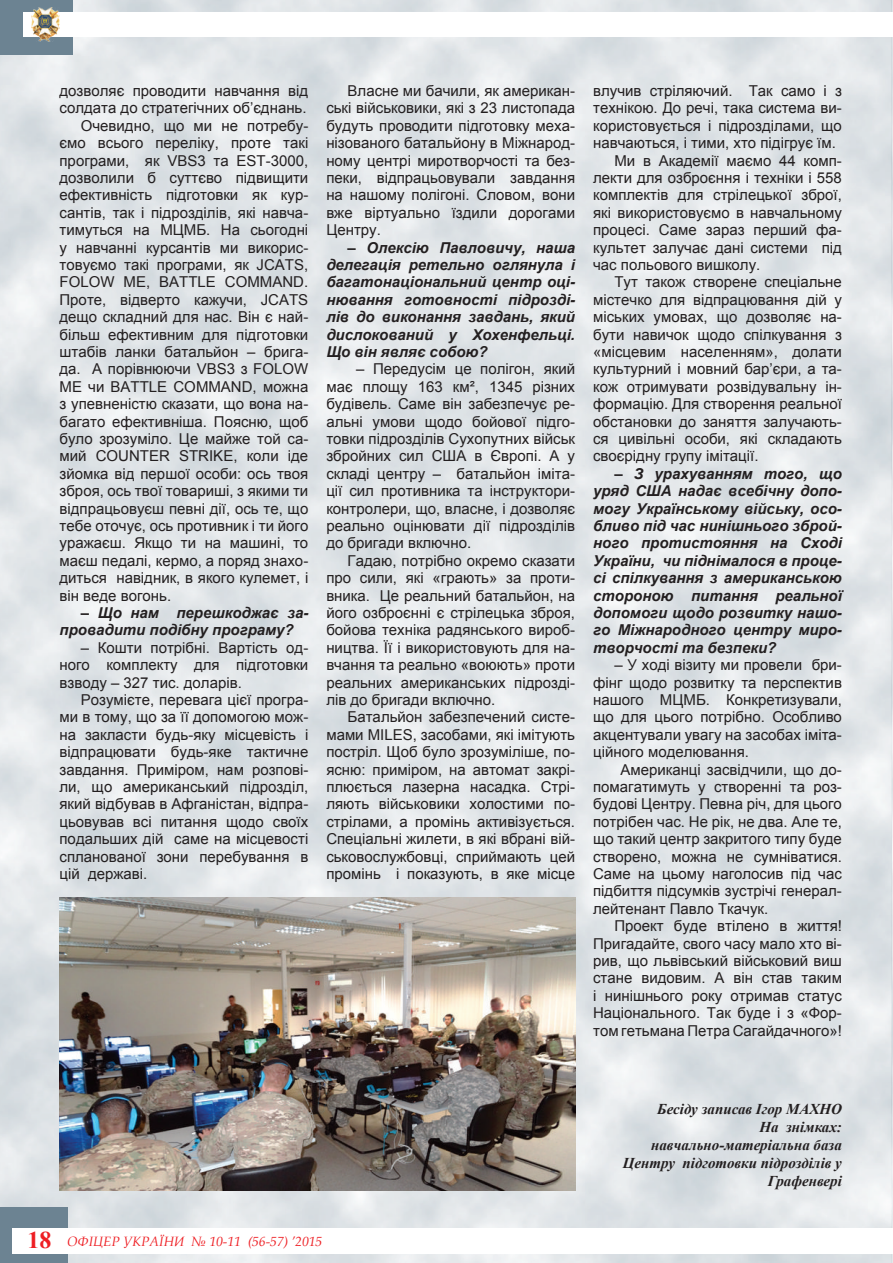
<style>
.page{position:relative;width:893px;height:1263px;background:#fff}
.page>*{position:absolute;margin:0;border:0;box-sizing:border-box;transform-origin:0 0}
.t1{font:15px/17.4px "Arial";color:#231f20;text-align:justify}
.t2{font:italic 700 15px/17.4px "Arial";color:#231f20;text-align:justify}
.t3{font:italic 700 15px "Times New Roman";color:#231f20}
.t4{font:italic 13.5px "Book Antiqua";color:#ee1e23}
.s1{font-family:"Times New Roman";font-weight:700;font-style:normal;font-size:24px}
</style>
<div class="page">
<img style="left:0;top:0;width:893px;height:1263px">
<div style="left:0;top:1207px;width:67px;height:56px;background:#6c8392"></div>
<div style="left:0;top:0;width:72px;height:54px;background:#6c8392"></div>
<div style="left:12px;top:1228px;width:881px;height:25px;background:#fff"></div>
<div style="left:23px;top:13px;width:870px;height:24px;background:#fff"></div>
<img style="left:31px;top:8px;width:29px;height:34px">
<svg style="left:64px;top:1197px;width:262px;height:66px"></svg>
<img style="left:60px;top:897px;width:515px;height:294px">
<p class="t1" style="left:60px;top:82px;width:250px">дозволяє проводити навчання від солдата до стратегічних об’єднань.</p>
<p class="t1" style="left:60px;top:117px;width:250px;text-indent:21px">Очевидно, що ми не потребу&shy;ємо всього переліку, проте такі програми, як VBS3 та EST-3000, дозволили б суттєво підвищити ефективність підготовки як кур&shy;сантів, так і підрозділів, які навча&shy;тимуться на МЦМБ. На сьогодні у навчанні курсантів ми викорис&shy;товуємо такі програми, як JCATS, FOLOW ME, BATTLE COMMAND.<br>Проте, відверто кажучи, JCATS дещо складний для нас. Він є най&shy;більш ефективним для підготовки штабів ланки батальйон – брига&shy;да. А порівнюючи VBS3 з FOLOW ME чи BATTLE COMMAND, можна з упевненістю сказати, що вона на&shy;багато ефективніша. Поясню, щоб було зрозуміло. Це майже той са&shy;мий COUNTER STRIKE, коли іде зйомка від першої особи: ось твоя зброя, ось твої товариші, з якими ти відпрацьовуєш певні дії, ось те, що тебе оточує, ось противник і ти його уражаєш. Якщо ти на машині, то маєш педалі, кермо, а поряд знахо&shy;диться навідник, в якого кулемет, і він веде вогонь.</p>
<p class="t2" style="left:60px;top:604px;width:250px;text-indent:21px">– Що нам перешкоджає за&shy;провадити подібну програму?</p>
<p class="t1" style="left:60px;top:639px;width:250px;text-indent:21px">– Кошти потрібні. Вартість од&shy;ного комплекту для підготовки взводу – 327 тис. доларів.</p>
<p class="t1" style="left:60px;top:691px;width:250px;text-indent:21px">Розумієте, перевага цієї програ&shy;ми в тому, що за її допомогою мож&shy;на закласти будь-яку місцевість і відпрацювати будь-яке тактичне завдання. Приміром, нам розпові&shy;ли, що американський підрозділ, який відбував в Афганістан, відпра&shy;цьовував всі питання щодо своїх подальших дій саме на місцевості спланованої зони перебування в цій державі.</p>
<p class="t1" style="left:326px;top:82px;width:250px;text-indent:21px">Власне ми бачили, як американ&shy;ські військовики, які з 23 листопада будуть проводити підготовку меха&shy;нізованого батальйону в Міжнарод&shy;ному центрі миротворчості та без&shy;пеки, відпрацьовували завдання на нашому полігоні. Словом, вони вже віртуально їздили дорогами Центру.</p>
<p class="t2" style="left:326px;top:239px;width:250px;text-indent:21px">– Олексію Павловичу, наша делегація ретельно оглянула і багатонаціональний центр оці&shy;нювання готовності підрозді&shy;лів до виконання завдань, який дислокований у Хохенфельці.<br>Що він являє собою?</p>
<p class="t1" style="left:326px;top:361px;width:250px;text-indent:30px">– Передусім це полігон, який має площу 163 км², 1345 різних будівель. Саме він забезпечує ре&shy;альні умови щодо бойової підго&shy;товки підрозділів Сухопутних військ збройних сил США в Європі. А у складі центру – батальйон іміта&shy;ції сил противника та інструктори&shy;контролери, що, власне, і дозволяє реально оцінювати дії підрозділів до бригади включно.</p>
<p class="t1" style="left:326px;top:552px;width:250px;text-indent:21px">Гадаю, потрібно окремо сказати про сили, які «грають» за проти&shy;вника. Це реальний батальйон, на його озброєнні є стрілецька зброя, бойова техніка радянського вироб&shy;ництва. Її і використовують для на&shy;вчання та реально «воюють» проти реальних американських підрозді&shy;лів до бригади включно.</p>
<p class="t1" style="left:326px;top:709px;width:250px;text-indent:21px">Батальйон забезпечений систе&shy;мами MILES, засобами, які імітують постріл. Щоб було зрозуміліше, по&shy;ясню: приміром, на автомат закрі&shy;плюється лазерна насадка. Стрі&shy;ляють військовики холостими по&shy;стрілами, а промінь активізується.<br>Спеціальні жилети, в які вбрані вій&shy;ськовослужбовці, сприймають цей промінь і показують, в яке місце</p>
<p class="t1" style="left:593px;top:82px;width:250px">влучив стріляючий. Так само і з технікою. До речі, така система ви&shy;користовується і підрозділами, що навчаються, і тими, хто підігрує їм.</p>
<p class="t1" style="left:593px;top:152px;width:250px;text-indent:21px">Ми в Академії маємо 44 комп&shy;лекти для озброєння і техніки і 558 комплектів для стрілецької зброї, які використовуємо в навчальному процесі. Саме зараз перший фа&shy;культет залучає дані системи під час польового вишколу.</p>
<p class="t1" style="left:593px;top:274px;width:250px;text-indent:21px">Тут також створене спеціальне містечко для відпрацювання дій у міських умовах, що дозволяє на&shy;бути навичок щодо спілкування з «місцевим населенням», долати культурний і мовний бар’єри, а та&shy;кож отримувати розвідувальну ін&shy;формацію. Для створення реальної обстановки до заняття залучають&shy;ся цивільні особи, які складають своєрідну групу імітації.</p>
<p class="t2" style="left:593px;top:465px;width:250px;text-indent:21px">– З урахуванням того, що уряд США надає всебічну допо&shy;могу Українському війську, осо&shy;бливо під час нинішнього зброй&shy;ного протистояння на Сході України, чи піднімалося в проце&shy;сі спілкування з американською стороною питання реальної допомоги щодо розвитку нашо&shy;го Міжнародного центру миро&shy;творчості та безпеки?</p>
<p class="t1" style="left:593px;top:656px;width:250px;text-indent:21px">– У ході візиту ми провели бри&shy;фінг щодо розвитку та перспектив нашого МЦМБ. Конкретизували, що для цього потрібно. Особливо акцентували увагу на засобах іміта&shy;ційного моделювання.</p>
<p class="t1" style="left:593px;top:761px;width:250px;text-indent:27px">Американці засвідчили, що до&shy;помагатимуть у створенні та роз&shy;будові Центру. Певна річ, для цього потрібен час. Не рік, не два. Але те, що такий центр закритого типу буде створено, можна не сумніватися.<br>Саме на цьому наголосив під час підбиття підсумків зустрічі генерал&shy;лейтенант Павло Ткачук.</p>
<p class="t1" style="left:593px;top:917px;width:250px;text-indent:21px">Проект буде втілено в життя!<br>Пригадайте, свого часу мало хто ві&shy;рив, що львівський військовий виш стане видовим. А він став таким і нинішнього року отримав статус Національного. Так буде і з «Фор&shy;том гетьмана Петра Сагайдачного»!</p>
<p class="t4" style="left:27px;top:1232px;width:296px"><span class="s1">18</span> ОФІЦЕР УКРАЇНИ № 10-11 (56-57) ’2015</p>
<p class="t3" style="left:657px;top:1099px;width:186px">Бесіду записав Ігор МАХНО</p>
<p class="t3" style="left:759px;top:1117px;width:84px">На знімках:</p>
<p class="t3" style="left:651px;top:1135px;width:192px">навчально-матеріальна база</p>
<p class="t3" style="left:623px;top:1153px;width:221px">Центру підготовки підрозділів у</p>
<p class="t3" style="left:768px;top:1171px;width:76px">Графенвері</p>
</div>
